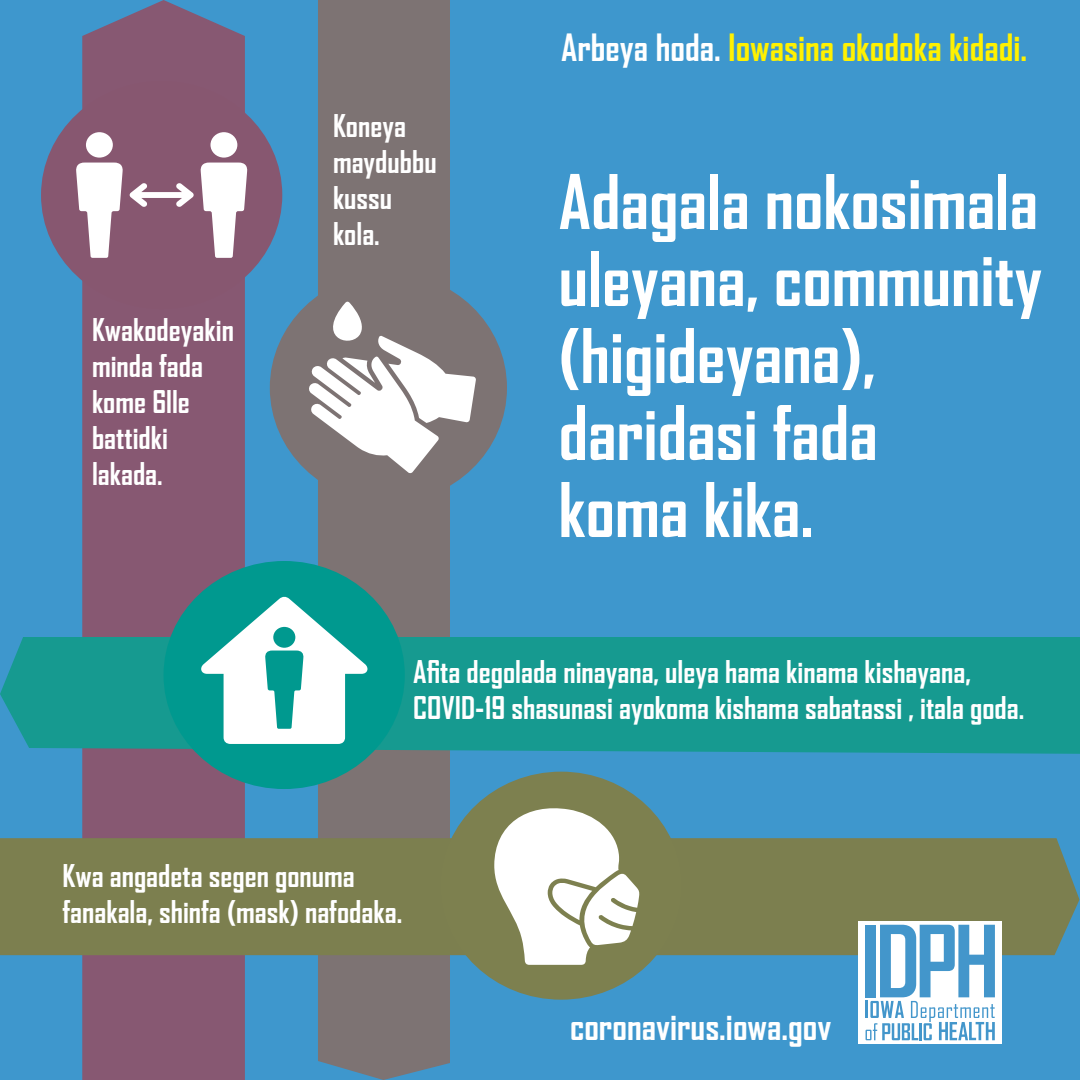
<style>
.page{position:relative;width:1080px;height:1080px;background:#3e97cd}
.page>*{position:absolute;margin:0;border:0;box-sizing:border-box;transform-origin:0 0}
.t1{font:700 72px/77px "Agency FB";color:#fff}
.t2{font:700 36px "Agency FB";color:#fff101}
.t3{font:700 36px "Agency FB";color:#fff}
.t4{font:700 30px/36px "Agency FB";color:#fff}
.s1{color:#fff}
</style>
<div class="page">
<div style="left:82px;top:0;width:163px;height:1080px;background:#875872"></div>
<div style="left:318px;top:0;width:132px;height:1080px;background:#7d7373"></div>
<div style="left:0;top:838px;width:1080px;height:117px;background:#7c7f4f"></div>
<div style="left:0;top:637px;width:1080px;height:117px;background:#169a90"></div>
<div style="left:164px;top:561px;width:241px;height:228px;background:#00998f;border-radius:50%"></div>
<svg style="left:201px;top:596px;width:167px;height:148px"></svg>
<div style="left:270px;top:273px;width:237px;height:229px;background:#7d7373;border-radius:50%"></div>
<svg style="left:308px;top:301px;width:168px;height:173px"></svg>
<div style="left:440px;top:772px;width:242px;height:228px;background:#7d804f;border-radius:50%"></div>
<svg style="left:494px;top:808px;width:146px;height:157px"></svg>
<div style="left:41px;top:81px;width:241px;height:228px;background:#875770;border-radius:50%"></div>
<svg style="left:76px;top:132px;width:172px;height:126px"></svg>
<div style="left:858px;top:921px;width:143px;height:123px;background:#fff"></div>
<div style="left:865px;top:925px;width:11px;height:72px;background:#4396cb"></div>
<hr style="left:865px;top:1001px;width:3px;height:17px;background:#4396cb">
<svg style="left:866px;top:925px;width:129px;height:115px"></svg>
<p class="t4" style="left:92px;top:311px;width:143px">Kwakodeyakin minda fada kome 6lle battidki lakada.</p>
<p class="t4" style="left:333px;top:107px;width:105px">Koneya maydubbu kussu kola.</p>
<p class="t2" style="left:561px;top:25px;width:467px"><span class="s1">Arbeya hoda.</span> Iowasina okodoka kidadi.</p>
<p class="t1" style="left:559px;top:162px;width:485px">Adagala nokosimala uleyana, community (higideyana), daridasi fada</p>
<p class="t1" style="left:559px;top:470px;width:257px">koma kika.</p>
<p class="t4" style="left:413px;top:653px;width:613px">Afita degolada ninayana, uleya hama kinama kishayana,<br>COVID-19 shasunasi ayokoma kishama sabatassi , itala goda.</p>
<p class="t4" style="left:62px;top:857px;width:341px">Kwa angadeta segen gonuma fanakala, shinfa (mask) nafodaka.</p>
<p class="t3" style="left:570px;top:1004px;width:263px">coronavirus.iowa.gov</p>
</div>
